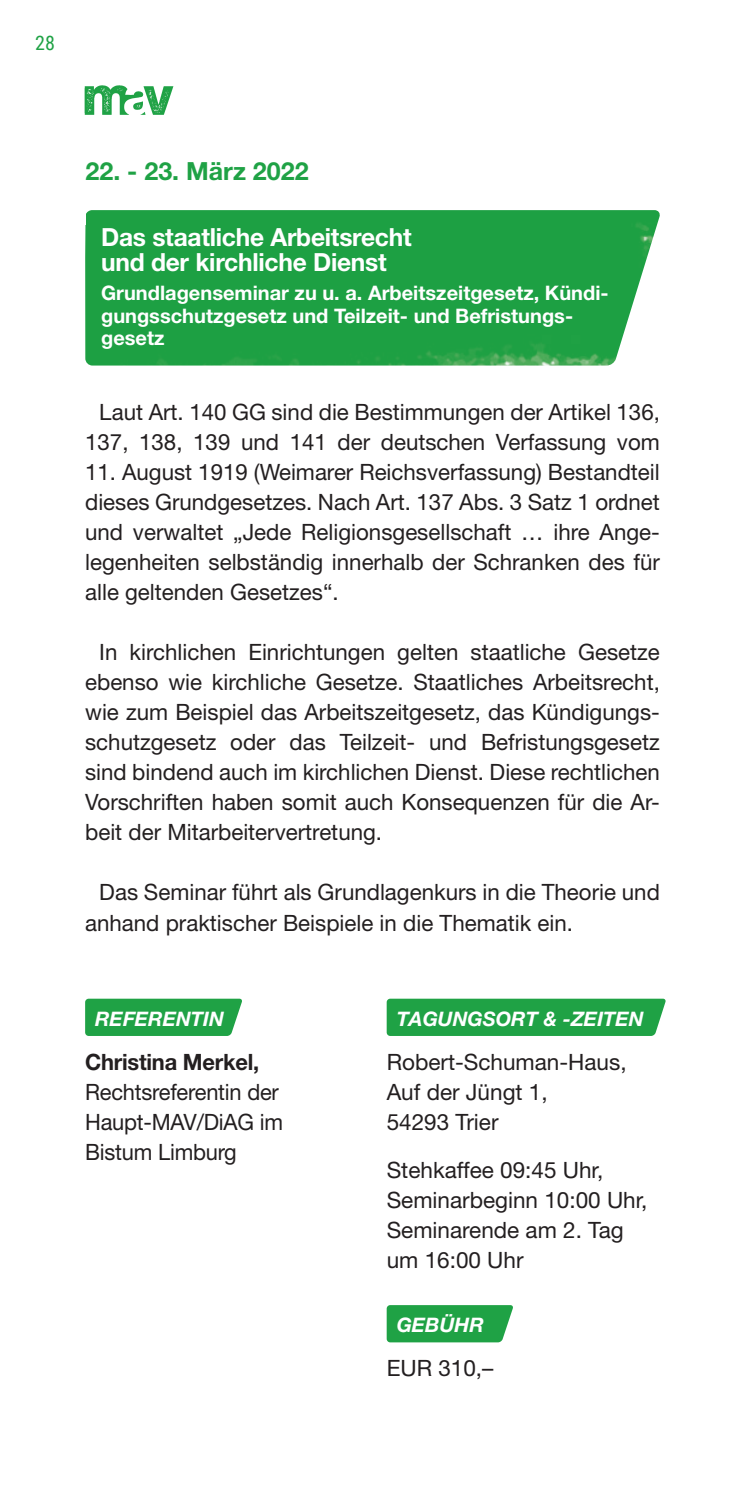
<style>
.page{position:relative;width:745px;height:1489px;background:#fff}
.page>*{position:absolute;margin:0;border:0;box-sizing:border-box;transform-origin:0 0}
.t1{font:700 25px/25px "Helvetica Neue LT Std";letter-spacing:-.01em;color:#fff}
.t2{font:700 25px "Helvetica Neue LT Std";color:#1fa245}
.t3{font:22.5px/30px "Helvetica Neue LT Std";color:#231f20}
.t4{font:700 22.5px "Helvetica Neue LT Std";letter-spacing:-.01em;color:#231f20}
.t5{font:700 20px/22.5px "Helvetica Neue LT Std";color:#fff}
.t6{font:italic 700 20px "Helvetica Neue CE";color:#fff}
.t7{font:20px "Roboto Condensed";color:#1fa245}
</style>
<div class="page">
<img style="left:85px;top:210px;width:575px;height:155px">
<div style="left:85px;top:998px;width:157px;height:37px;background:#1fa245"></div>
<div style="left:386px;top:998px;width:279px;height:37px;background:#1fa245"></div>
<svg style="left:386px;top:1305px;width:127px;height:37px;background:#2aa64e"></svg>
<img style="left:85px;top:85px;width:88px;height:30px">
<p class="t7" style="left:35px;top:29px;width:21px">28</p>
<p class="t2" style="left:85px;top:156px;width:224px">22. - 23. März 2022</p>
<p class="t1" style="left:101px;top:223px;width:312px">Das staatliche Arbeitsrecht und der kirchliche Dienst</p>
<p class="t5" style="left:101px;top:281px;width:508px">Grundlagenseminar zu u. a. Arbeitszeitgesetz, Kündi&shy;gungsschutzgesetz und Teilzeit- und Befristungs&shy;gesetz</p>
<p class="t3" style="left:85px;top:397px;width:576px;text-align:right">Laut Art. 140 GG sind die Bestimmungen der Artikel 136,<br>137, 138, 139 und 141 der deutschen Verfassung vom</p>
<p class="t3" style="left:85px;top:457px;width:576px;text-align:justify">11. August 1919 (Weimarer Reichsverfassung) Bestandteil dieses Grundgesetzes. Nach Art. 137 Abs. 3 Satz 1 ordnet und verwaltet „Jede Religionsgesellschaft … ihre Ange&shy;legenheiten selbständig innerhalb der Schranken des für alle geltenden Gesetzes“.</p>
<p class="t3" style="left:85px;top:637px;width:576px;text-align:justify;text-indent:14px">In kirchlichen Einrichtungen gelten staatliche Gesetze ebenso wie kirchliche Gesetze. Staatliches Arbeitsrecht, wie zum Beispiel das Arbeitszeitgesetz, das Kündigungs&shy;schutzgesetz oder das Teilzeit- und Befristungsgesetz sind bindend auch im kirchlichen Dienst. Diese rechtlichen Vorschriften haben somit auch Konsequenzen für die Ar&shy;beit der Mitarbeitervertretung.</p>
<p class="t3" style="left:85px;top:877px;width:576px;text-indent:14px">Das Seminar führt als Grundlagenkurs in die Theorie und anhand praktischer Beispiele in die Thematik ein.</p>
<p class="t6" style="left:95px;top:1006px;width:130px">REFERENTIN</p>
<p class="t4" style="left:85px;top:1047px;width:175px">Christina Merkel,</p>
<p class="t3" style="left:85px;top:1076px;width:199px">Rechtsreferentin der<br>Haupt-MAV/DiAG im<br>Bistum Limburg</p>
<p class="t6" style="left:396px;top:1006px;width:248px">TAGUNGSORT &amp; -ZEITEN</p>
<p class="t3" style="left:386px;top:1046px;width:241px">Robert-Schuman-Haus,<br>Auf der Jüngt 1,<br>54293 Trier</p>
<p class="t3" style="left:386px;top:1154px;width:262px">Stehkaffee 09:45 Uhr,<br>Seminarbeginn 10:00 Uhr,<br>Seminarende am 2. Tag um 16:00 Uhr</p>
<p class="t6" style="left:396px;top:1312px;width:89px">GEBÜHR</p>
<p class="t3" style="left:386px;top:1352px;width:108px">EUR 310,–</p>
</div>
